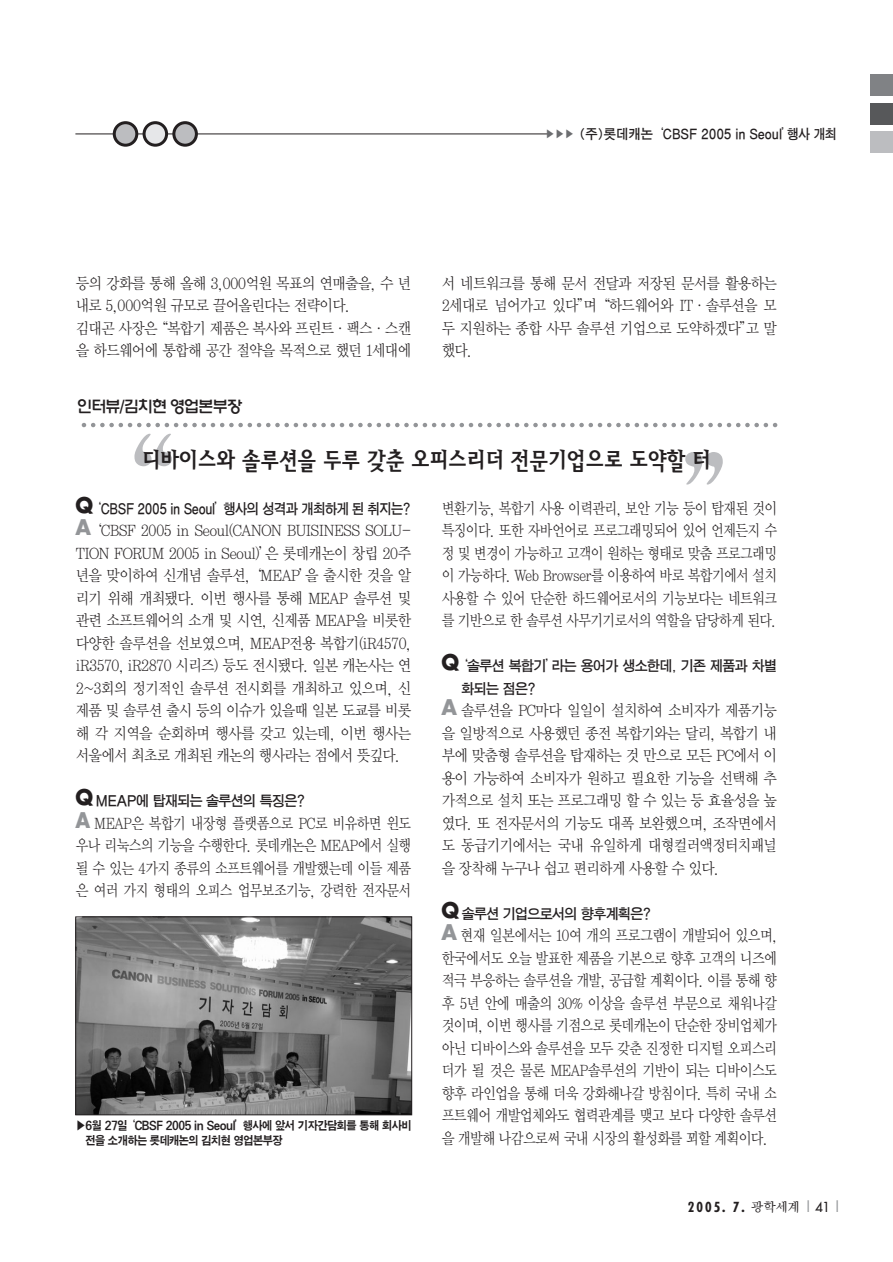
<style>
.page{position:relative;width:893px;height:1262px;background:#fff}
.page>*{position:absolute;margin:0;border:0;box-sizing:border-box;transform-origin:0 0}
.t1{font:24px "Bird M";letter-spacing:-.14em;color:#231f20;scale:.9 1}
.t2{font:500 16.5px "HY Wul Nun";letter-spacing:-.095em;color:#231f20;scale:.95 1}
.t3{font:15.75px/22.5px "Y Mj O12";letter-spacing:-.095em;color:#231f20;text-align:justify;scale:.9 1}
.t4{font:15.75px/22.5px "Y Mj O12";letter-spacing:-.095em;color:#231f20;text-align:justify;scale:.85 1}
.t5{font:15.75px/22.5px "Y Mj O12";letter-spacing:-.095em;color:#231f20;text-align:justify;scale:.86 1}
.t6{font:14.25px/22.5px "SM Ago T";letter-spacing:-.09em;color:#231f20;scale:.95 1}
.t7{font:14.25px "SM Ago T";letter-spacing:-.09em;color:#231f20;scale:.85 1}
.t8{font:13.5px "SM Ago T";letter-spacing:-.07em;color:#231f20;scale:.95 1}
.t9{font:700 condensed 13.5px "Futura";color:#231f20}
.t10{font:12px/15px "SM Ago K";letter-spacing:-.105em;color:#231f20;scale:.9 1}
.s1{font-size:10.5px;color:#6c6d70}
.s2{font-family:"Futura";font-weight:700;font-size:21px}
.s3{font-family:"Futura";font-weight:700;font-size:21px;color:#939598}
.s4{font-family:"Sand Sw M";font-weight:400;font-stretch:normal}
.s5{font-weight:400;font-stretch:normal;color:#939598}
.s6{font-weight:400;font-stretch:normal}
</style>
<div class="page">
<hr style="left:75px;top:134px;width:474px;height:1px;background:#231f20">
<div style="left:114px;top:123px;width:23px;height:22px;background:#bcbdc0;border-radius:50%"></div>
<div style="left:113px;top:121px;width:25px;height:26px;border:3px solid #231f20;border-radius:50%"></div>
<div style="left:144px;top:123px;width:22px;height:22px;background:#e6e7e9;border-radius:50%"></div>
<div style="left:142px;top:121px;width:26px;height:26px;border:3px solid #231f20;border-radius:50%"></div>
<div style="left:174px;top:123px;width:22px;height:22px;background:#bcbdc0;border-radius:50%"></div>
<div style="left:172px;top:121px;width:26px;height:26px;border:3px solid #231f20;border-radius:50%"></div>
<div style="left:870px;top:132px;width:22px;height:21px;background:#bcbdc0"></div>
<div style="left:870px;top:103px;width:22px;height:21px;background:#57585a"></div>
<div style="left:870px;top:74px;width:22px;height:22px;background:#808285"></div>
<svg style="left:81px;top:423px;width:694px;height:4px"></svg>
<svg style="left:134px;top:434px;width:38px;height:32px"></svg>
<svg style="left:685px;top:452px;width:37px;height:32px"></svg>
<img style="left:77px;top:918px;width:333px;height:195px">
<div style="left:75px;top:916px;width:337px;height:199px;border:1px solid #231f20"></div>
<p class="t8" style="left:545px;top:128px;width:308px"><span class="s1">▶▶▶</span> (주)롯데캐논‘CBSF 2005 in Seoul’행사 개최</p>
<p class="t3" style="left:75px;top:272px;width:375px;text-align:left">등의 강화를 통해 올해 3,000억원 목표의 연매출을, 수 년 내로 5,000억원 규모로 끌어올린다는 전략이다.<br>김대곤 사장은“복합기 제품은 복사와 프린트·팩스·스캔 을 하드웨어에 통합해 공간 절약을 목적으로 했던 1세대에</p>
<p class="t3" style="left:441px;top:272px;width:375px">서 네트워크를 통해 문서 전달과 저장된 문서를 활용하는 2세대로 넘어가고 있다”며“하드웨어와 IT·솔루션을 모 두 지원하는 종합 사무 솔루션 기업으로 도약하겠다”고 말 했다.</p>
<p class="t2" style="left:77px;top:400px;width:176px">인터뷰/김치현 영업본부장</p>
<h1 class="t1" style="left:140px;top:449px;width:637px">디바이스와 솔루션을 두루 갖춘 오피스리더 전문기업으로 도약할 터</h1>
<p class="t7" style="left:75px;top:502px;width:397px"><span class="s2">Q</span>‘ CBSF 2005 in Seoul’행사의 성격과 개최하게 된 취지는?</p>
<p class="t3" style="left:75px;top:520px;width:375px"><span class="s3">A</span>‘CBSF 2005 in Seoul(CANON BUISINESS SOLU-TION FORUM 2005 in Seoul)’은 롯데캐논이 창립 20주 년을 맞이하여 신개념 솔루션, ‘MEAP’을 출시한 것을 알 리기 위해 개최됐다. 이번 행사를 통해 MEAP 솔루션 및 관련 소프트웨어의 소개 및 시연, 신제품 MEAP을 비롯한 다양한 솔루션을 선보였으며, MEAP전용 복합기(iR4570, iR3570, iR2870 시리즈) 등도 전시됐다. 일본 캐논사는 연 2~3회의 정기적인 솔루션 전시회를 개최하고 있으며, 신 제품 및 솔루션 출시 등의 이슈가 있을때 일본 도쿄를 비롯 해 각 지역을 순회하며 행사를 갖고 있는데, 이번 행사는 서울에서 최초로 개최된 캐논의 행사라는 점에서 뜻깊다.</p>
<p class="t6" style="left:75px;top:790px;width:244px"><span class="s2">Q</span> MEAP에 탑재되는 솔루션의 특징은?</p>
<p class="t4" style="left:75px;top:812px;width:397px"><span class="s3">A</span> MEAP은 복합기 내장형 플랫폼으로 PC로 비유하면 윈도 우나 리눅스의 기능을 수행한다. 롯데캐논은 MEAP에서 실행 될 수 있는 4가지 종류의 소프트웨어를 개발했는데 이들 제품 은 여러 가지 형태의 오피스 업무보조기능, 강력한 전자문서</p>
<p class="t10" style="left:85px;top:1118px;width:365px;text-indent:-10px">▶6월 27일‘CBSF 2005 in Seoul’행사에 앞서 기자간담회를 통해 회사비 전을 소개하는 롯데캐논의 김치현 영업본부장</p>
<p class="t4" style="left:441px;top:497px;width:397px">변환기능, 복합기 사용 이력관리, 보안 기능 등이 탑재된 것이 특징이다. 또한 자바언어로 프로그래밍되어 있어 언제든지 수 정 및 변경이 가능하고 고객이 원하는 형태로 맞춤 프로그래밍 이 가능하다. Web Browser를 이용하여 바로 복합기에서 설치 사용할 수 있어 단순한 하드웨어로서의 기능보다는 네트워크 를 기반으로 한 솔루션 사무기기로서의 역할을 담당하게 된다.</p>
<p class="t6" style="left:461px;top:655px;width:334px;text-indent:-20px"><span class="s2">Q</span>‘솔루션 복합기’라는 용어가 생소한데, 기존 제품과 차별 화되는 점은?</p>
<p class="t3" style="left:441px;top:700px;width:375px"><span class="s3">A</span> 솔루션을 PC마다 일일이 설치하여 소비자가 제품기능 을 일방적으로 사용했던 종전 복합기와는 달리, 복합기 내 부에 맞춤형 솔루션을 탑재하는 것 만으로 모든 PC에서 이 용이 가능하여 소비자가 원하고 필요한 기능을 선택해 추 가적으로 설치 또는 프로그래밍 할 수 있는 등 효율성을 높 였다. 또 전자문서의 기능도 대폭 보완했으며, 조작면에서 도 동급기기에서는 국내 유일하게 대형컬러액정터치패널 을 장착해 누구나 쉽고 편리하게 사용할 수 있다.</p>
<p class="t6" style="left:441px;top:903px;width:223px"><span class="s2">Q</span> 솔루션 기업으로서의 향후계획은?</p>
<p class="t5" style="left:441px;top:925px;width:392px"><span class="s3">A</span> 현재 일본에서는 10여 개의 프로그램이 개발되어 있으며, 한국에서도 오늘 발표한 제품을 기본으로 향후 고객의 니즈에 적극 부응하는 솔루션을 개발, 공급할 계획이다. 이를 통해 향 후 5년 안에 매출의 30% 이상을 솔루션 부문으로 채워나갈 것이며, 이번 행사를 기점으로 롯데캐논이 단순한 장비업체가 아닌 디바이스와 솔루션을 모두 갖춘 진정한 디지털 오피스리 더가 될 것은 물론 MEAP솔루션의 기반이 되는 디바이스도 향후 라인업을 통해 더욱 강화해나갈 방침이다. 특히 국내 소 프트웨어 개발업체와도 협력관계를 맺고 보다 다양한 솔루션 을 개발해 나감으로써 국내 시장의 활성화를 꾀할 계획이다.</p>
<p class="t9" style="left:688px;top:1200px;width:155px">2005. 7. <span class="s4">광학세계</span> <span class="s5">|</span> <span class="s6">41</span><span class="s5">|</span></p>
</div>
